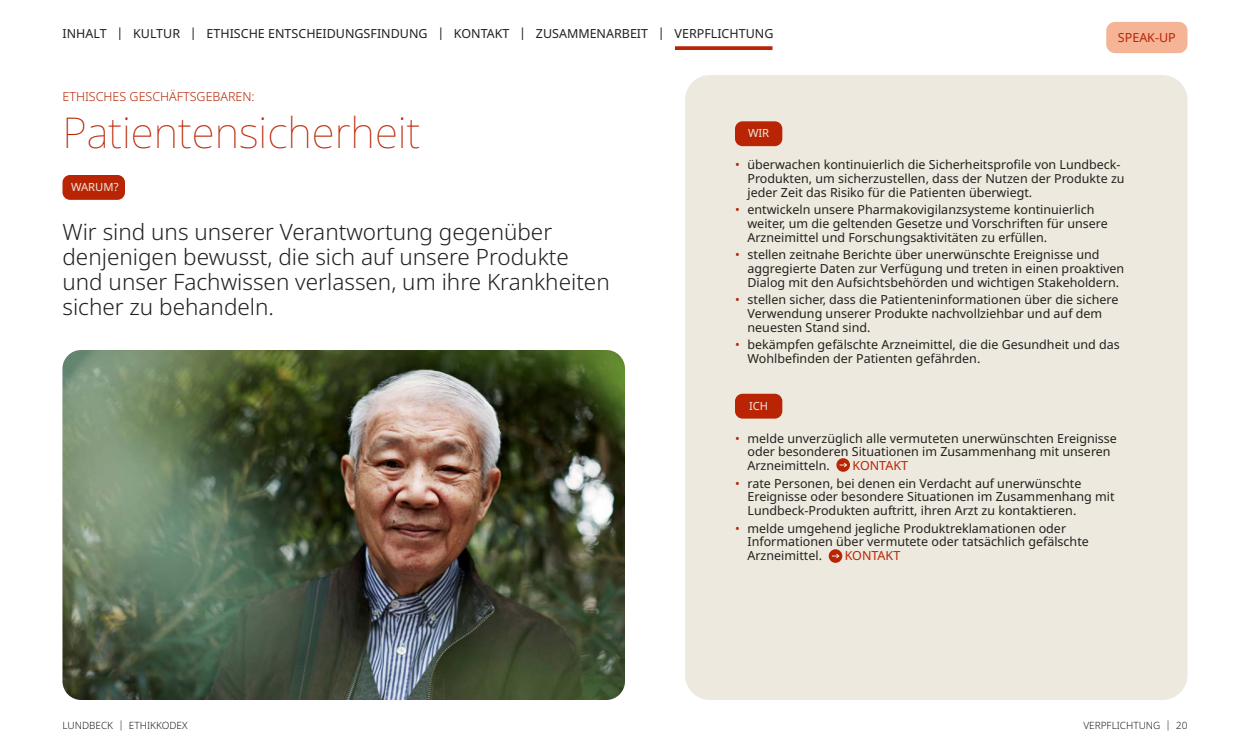
<style>
.page{position:relative;width:1250px;height:750px;background:#fff}
.page>*{position:absolute;margin:0;border:0;box-sizing:border-box;transform-origin:0 0}
.t1{font:100 42.5px "Noto Sans";color:#b92504}
.t2{font:300 22.5px/25px "Noto Sans";color:#22201f}
.t3{font:12.5px/13.8px "Noto Sans";color:#22201f}
.t4{font:300 12.5px "Noto Sans";color:#b92504}
.t5{font:12.5px "Noto Sans";color:#b92504}
.t6{font:11.25px "Noto Sans";color:#ede9de}
.t7{font:300 10px "Noto Sans";color:#22201f}
.s1{color:#b92504}
</style>
<div class="page">
<div style="left:1106px;top:22px;width:82px;height:31px;background:#f5b496;border-radius:9px"></div>
<svg style="left:675px;top:46px;width:97px;height:4px"></svg>
<div style="left:685px;top:75px;width:503px;height:625px;background:#ede9de;border-radius:25px"></div>
<div style="left:62px;top:175px;width:63px;height:25px;background:#b92504;border-radius:8px"></div>
<div style="left:735px;top:121px;width:47px;height:25px;background:#b92504;border-radius:8px"></div>
<div style="left:735px;top:394px;width:47px;height:25px;background:#b92504;border-radius:8px"></div>
<div style="left:836px;top:458px;width:14px;height:14px;background:#b92504;border-radius:50%"></div>
<svg style="left:840px;top:462px;width:7px;height:6px"></svg>
<div style="left:829px;top:549px;width:13px;height:14px;background:#b92504;border-radius:50%"></div>
<svg style="left:832px;top:553px;width:8px;height:6px"></svg>
<img style="left:62px;top:350px;width:563px;height:350px">
<p class="t3" style="left:116px;top:27px;width:658px">| KULTUR | ETHISCHE ENTSCHEIDUNGSFINDUNG | KONTAKT | ZUSAMMENARBEIT | VERPFLICHTUNG</p>
<p class="t3" style="left:63px;top:27px;width:46px">INHALT</p>
<p class="t5" style="left:1118px;top:28px;width:59px">SPEAK-UP</p>
<p class="t4" style="left:62px;top:88px;width:194px">ETHISCHES GESCHÄFTSGEBAREN:</p>
<h1 class="t1" style="left:62px;top:102px;width:359px">Patientensicherheit</h1>
<p class="t6" style="left:71px;top:179px;width:49px">WARUM?</p>
<h2 class="t2" style="left:62px;top:220px;width:549px">Wir sind uns unserer Verantwortung gegenüber denjenigen bewusst, die sich auf unsere Produkte und unser Fachwissen verlassen, um ihre Krankheiten sicher zu behandeln.</h2>
<p class="t7" style="left:62px;top:719px;width:127px">LUNDBECK | ETHIKKODEX</p>
<p class="t6" style="left:748px;top:125px;width:23px">WIR</p>
<p class="t3" style="left:748px;top:158px;width:379px;text-indent:-12px"><span class="s1">•</span> überwachen kontinuierlich die Sicherheitsprofile von Lundbeck-<br>Produkten, um sicherzustellen, dass der Nutzen der Produkte zu jeder Zeit das Risiko für die Patienten überwiegt.</p>
<p class="t3" style="left:748px;top:203px;width:362px;text-indent:-12px"><span class="s1">•</span> entwickeln unsere Pharmakovigilanzsysteme kontinuierlich weiter, um die geltenden Gesetze und Vorschriften für unsere<br>Arzneimittel und Forschungsaktivitäten zu erfüllen.</p>
<p class="t3" style="left:748px;top:248px;width:378px;text-indent:-12px"><span class="s1">•</span> stellen zeitnahe Berichte über unerwünschte Ereignisse und aggregierte Daten zur Verfügung und treten in einen proaktiven<br>Dialog mit den Aufsichtsbehörden und wichtigen Stakeholdern.</p>
<p class="t3" style="left:748px;top:293px;width:373px;text-indent:-12px"><span class="s1">•</span> stellen sicher, dass die Patienteninformationen über die sichere<br>Verwendung unserer Produkte nachvollziehbar und auf dem neuesten Stand sind.</p>
<p class="t3" style="left:748px;top:338px;width:374px;text-indent:-12px"><span class="s1">•</span> bekämpfen gefälschte Arzneimittel, die die Gesundheit und das<br>Wohlbefinden der Patienten gefährden.</p>
<p class="t6" style="left:749px;top:398px;width:21px">ICH</p>
<p class="t3" style="left:748px;top:432px;width:371px;text-indent:-12px"><span class="s1">•</span> melde unverzüglich alle vermuteten unerwünschten Ereignisse oder besonderen Situationen im Zusammenhang mit unseren<br>Arzneimitteln.</p>
<p class="t5" style="left:853px;top:457px;width:57px">KONTAKT</p>
<p class="t3" style="left:748px;top:477px;width:369px;text-indent:-12px"><span class="s1">•</span> rate Personen, bei denen ein Verdacht auf unerwünschte<br>Ereignisse oder besondere Situationen im Zusammenhang mit<br>Lundbeck-Produkten auftritt, ihren Arzt zu kontaktieren.</p>
<p class="t3" style="left:748px;top:522px;width:343px;text-indent:-12px"><span class="s1">•</span> melde umgehend jegliche Produktreklamationen oder<br>Informationen über vermutete oder tatsächlich gefälschte<br>Arzneimittel.</p>
<p class="t5" style="left:845px;top:547px;width:57px">KONTAKT</p>
<p class="t7" style="left:1083px;top:719px;width:106px">VERPFLICHTUNG | 20</p>
</div>
